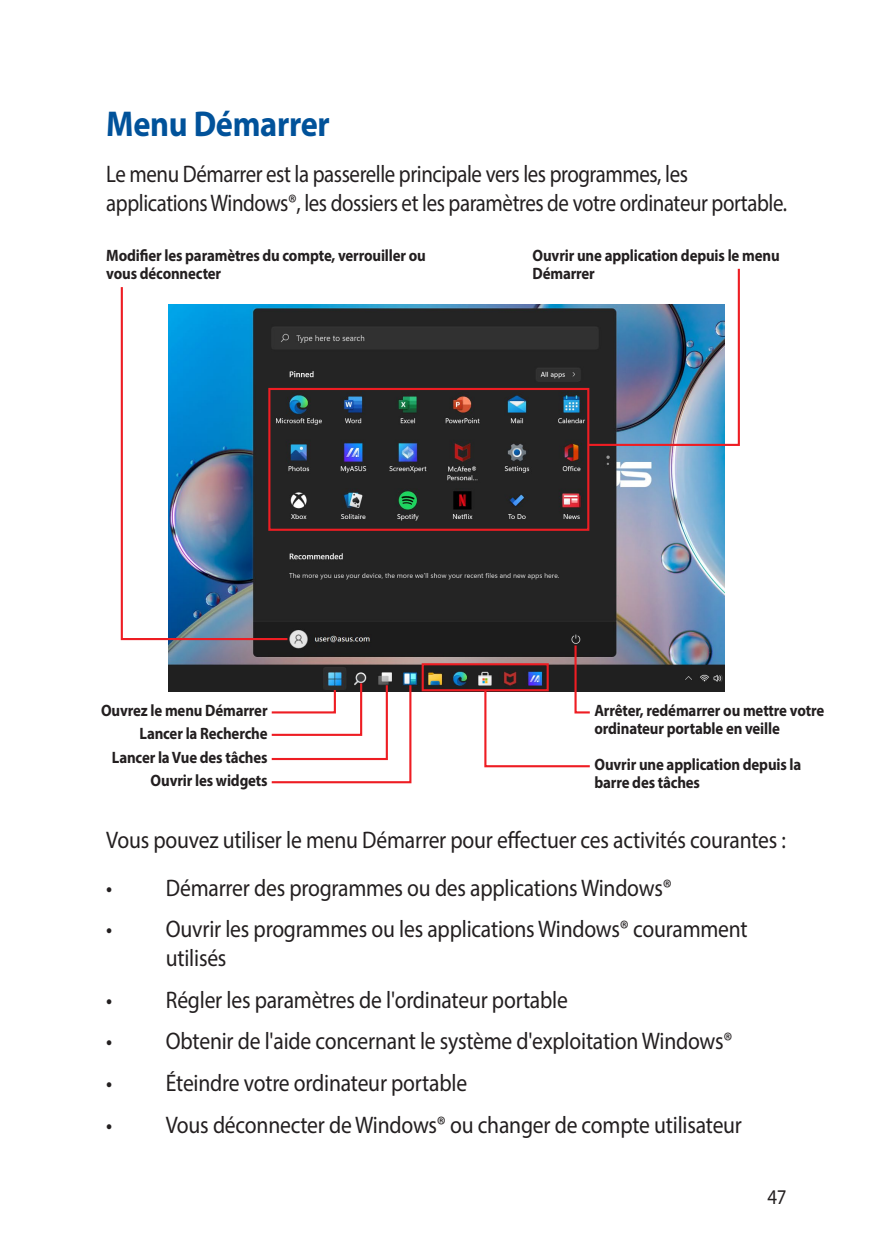
<style>
.page{position:relative;width:893px;height:1259px;background:#fff}
.page>*{position:absolute;margin:0;border:0;box-sizing:border-box;transform-origin:0 0}
.t1{font:700 36px "Myriad Pro";letter-spacing:-.01em;color:#01529a;scale:.9 1}
.t2{font:24px/28.8px "Myriad Pro";letter-spacing:-.01em;color:#231f20;scale:.9 1}
.t3{font:24px/28.8px "Myriad Pro";letter-spacing:-.01em;color:#231f20;scale:.87 1}
.t4{font:21px "Myriad Pro";color:#231f20;scale:.9 1}
.t5{font:700 16.5px/18px "Myriad Pro";letter-spacing:-.01em;color:#231f20;scale:.9 1}
</style>
<div class="page">
<img style="left:168px;top:304px;width:557px;height:387px">
<img style="left:586px;top:268px;width:154px;height:179px">
<div style="left:268px;top:388px;width:321px;height:143px;border:2px solid #ee1d23"></div>
<div style="left:422px;top:663px;width:127px;height:28px;border:2px solid #ee1d23"></div>
<svg style="left:270px;top:681px;width:142px;height:103px"></svg>
<svg style="left:120px;top:287px;width:170px;height:354px"></svg>
<svg style="left:483px;top:643px;width:109px;height:125px"></svg>
<h1 class="t1" style="left:106px;top:101px;width:250px">Menu Démarrer</h1>
<p class="t3" style="left:106px;top:159px;width:784px">Le menu Démarrer est la passerelle principale vers les programmes, les applications Windows®, les dossiers et les paramètres de votre ordinateur portable.</p>
<p class="t5" style="left:106px;top:246px;width:357px">Modifier les paramètres du compte, verrouiller ou vous déconnecter</p>
<p class="t5" style="left:533px;top:246px;width:276px">Ouvrir une application depuis le menu<br>Démarrer</p>
<p class="t5" style="left:101px;top:701px;width:187px">Ouvrez le menu Démarrer</p>
<p class="t5" style="left:112px;top:747px;width:175px">Lancer la Vue des tâches</p>
<p class="t5" style="left:140px;top:724px;width:144px">Lancer la Recherche</p>
<p class="t5" style="left:151px;top:770px;width:132px">Ouvrir les widgets</p>
<p class="t5" style="left:594px;top:701px;width:257px">Arrêter, redémarrer ou mettre votre ordinateur portable en veille</p>
<p class="t5" style="left:594px;top:755px;width:231px">Ouvrir une application depuis la barre des tâches</p>
<p class="t2" style="left:106px;top:825px;width:757px">Vous pouvez utiliser le menu Démarrer pour effectuer ces activités courantes :</p>
<p class="t2" style="left:106px;top:873px;width:630px">• Démarrer des programmes ou des applications Windows®</p>
<p class="t2" style="left:166px;top:914px;width:648px;text-indent:-60px">• Ouvrir les programmes ou les applications Windows® couramment utilisés</p>
<p class="t2" style="left:106px;top:985px;width:514px">• Régler les paramètres de l'ordinateur portable</p>
<p class="t2" style="left:106px;top:1026px;width:697px">• Obtenir de l'aide concernant le système d'exploitation Windows®</p>
<p class="t2" style="left:106px;top:1068px;width:402px">• Éteindre votre ordinateur portable</p>
<p class="t2" style="left:106px;top:1109px;width:708px">• Vous déconnecter de Windows® ou changer de compte utilisateur</p>
<p class="t4" style="left:767px;top:1184px;width:23px">47</p>
</div>
